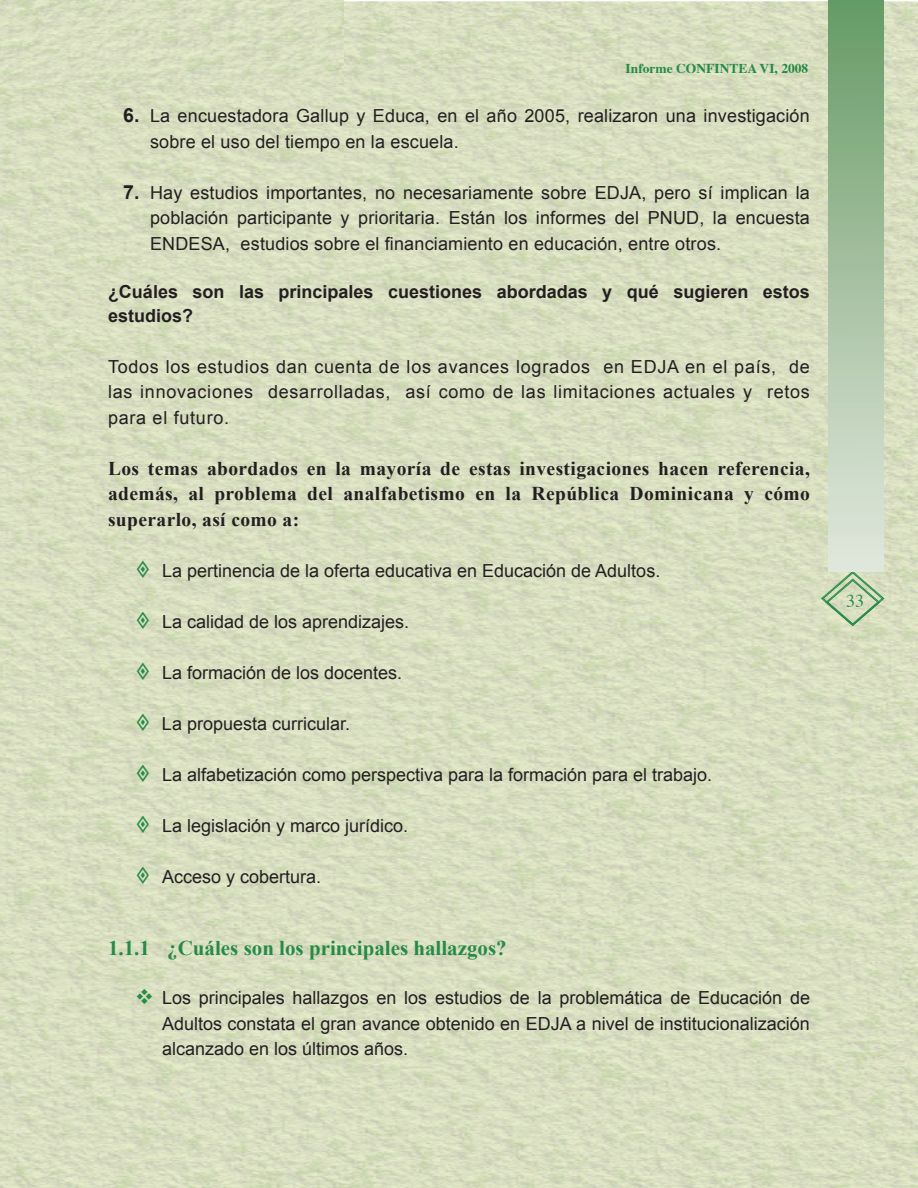
<style>
.page{position:relative;width:918px;height:1188px;background:#fff}
.page>*{position:absolute;margin:0;border:0;box-sizing:border-box;transform-origin:0 0}
.t1{font:700 21px "Times New Roman";color:#268a48}
.t2{font:700 19.5px/25.5px "Times New Roman";letter-spacing:.02em;color:#231f20;text-align:justify}
.t3{font:18px/25.5px "Arial";color:#231f20;text-align:justify}
.t4{font:700 18px/24px "Arial";color:#231f20}
.t5{font:18px "Times";color:#268a48}
.t6{font:700 13.5px "Times";color:#268a48}
.s1{font-weight:700;font-size:19.5px}
.s2{color:#268a48}
</style>
<div class="page">
<img style="left:0;top:0;width:918px;height:1188px">
<img style="left:0;top:0;width:344px;height:85px">
<svg style="left:821px;top:571px;width:64px;height:55px;background:#c3d4b2"></svg>
<div style="left:827px;top:580px;width:51px;height:44px;border:1px solid #268a48;border-radius:50%"></div>
<div style="left:828px;top:0;width:55px;height:571px;background:linear-gradient(to bottom,#689a66,#e4e8de)"></div>
<svg style="left:137px;top:560px;width:12px;height:18px"></svg>
<svg style="left:137px;top:611px;width:12px;height:18px"></svg>
<svg style="left:137px;top:662px;width:12px;height:18px"></svg>
<svg style="left:137px;top:713px;width:12px;height:18px"></svg>
<svg style="left:137px;top:764px;width:12px;height:18px"></svg>
<svg style="left:137px;top:815px;width:12px;height:18px"></svg>
<svg style="left:137px;top:866px;width:12px;height:18px"></svg>
<p class="t6" style="left:626px;top:55px;width:184px">Informe CONFINTEA VI, 2008</p>
<p class="t3" style="left:150px;top:103px;width:661px;text-indent:-27px"><span class="s1">6.</span> La encuestadora Gallup y Educa, en el año 2005, realizaron una investigación sobre el uso del tiempo en la escuela.</p>
<p class="t3" style="left:150px;top:180px;width:661px;text-indent:-27px"><span class="s1">7.</span> Hay estudios importantes, no necesariamente sobre EDJA, pero sí implican la población participante y prioritaria. Están los informes del PNUD, la encuesta ENDESA, estudios sobre el financiamiento en educación, entre otros.</p>
<p class="t4" style="left:108px;top:279px;width:703px">¿Cuáles son las principales cuestiones abordadas y qué sugieren estos estudios?</p>
<p class="t3" style="left:108px;top:354px;width:704px">Todos los estudios dan cuenta de los avances logrados en EDJA en el país, de las innovaciones desarrolladas, así como de las limitaciones actuales y retos para el futuro.</p>
<p class="t2" style="left:108px;top:455px;width:703px">Los temas abordados en la mayoría de estas investigaciones hacen referencia, además, al problema del analfabetismo en la República Dominicana y cómo superarlo, así como a:</p>
<p class="t3" style="left:162px;top:558px;width:500px">La pertinencia de la oferta educativa en Educación de Adultos.</p>
<p class="t3" style="left:162px;top:609px;width:249px">La calidad de los aprendizajes.</p>
<p class="t3" style="left:162px;top:660px;width:242px">La formación de los docentes.</p>
<p class="t3" style="left:162px;top:711px;width:190px">La propuesta curricular.</p>
<p class="t3" style="left:162px;top:762px;width:552px">La alfabetización como perspectiva para la formación para el trabajo.</p>
<p class="t3" style="left:162px;top:813px;width:248px">La legislación y marco jurídico.</p>
<p class="t3" style="left:162px;top:864px;width:161px">Acceso y cobertura.</p>
<p class="t1" style="left:108px;top:936px;width:400px">1.1.1 ¿Cuáles son los principales hallazgos?</p>
<p class="t3" style="left:162px;top:985px;width:650px;text-indent:-27px"><span class="s2">❖</span> Los principales hallazgos en los estudios de la problemática de Educación de Adultos constata el gran avance obtenido en EDJA a nivel de institucionalización alcanzado en los últimos años.</p>
<p class="t5" style="left:846px;top:584px;width:19px">33</p>
</div>
